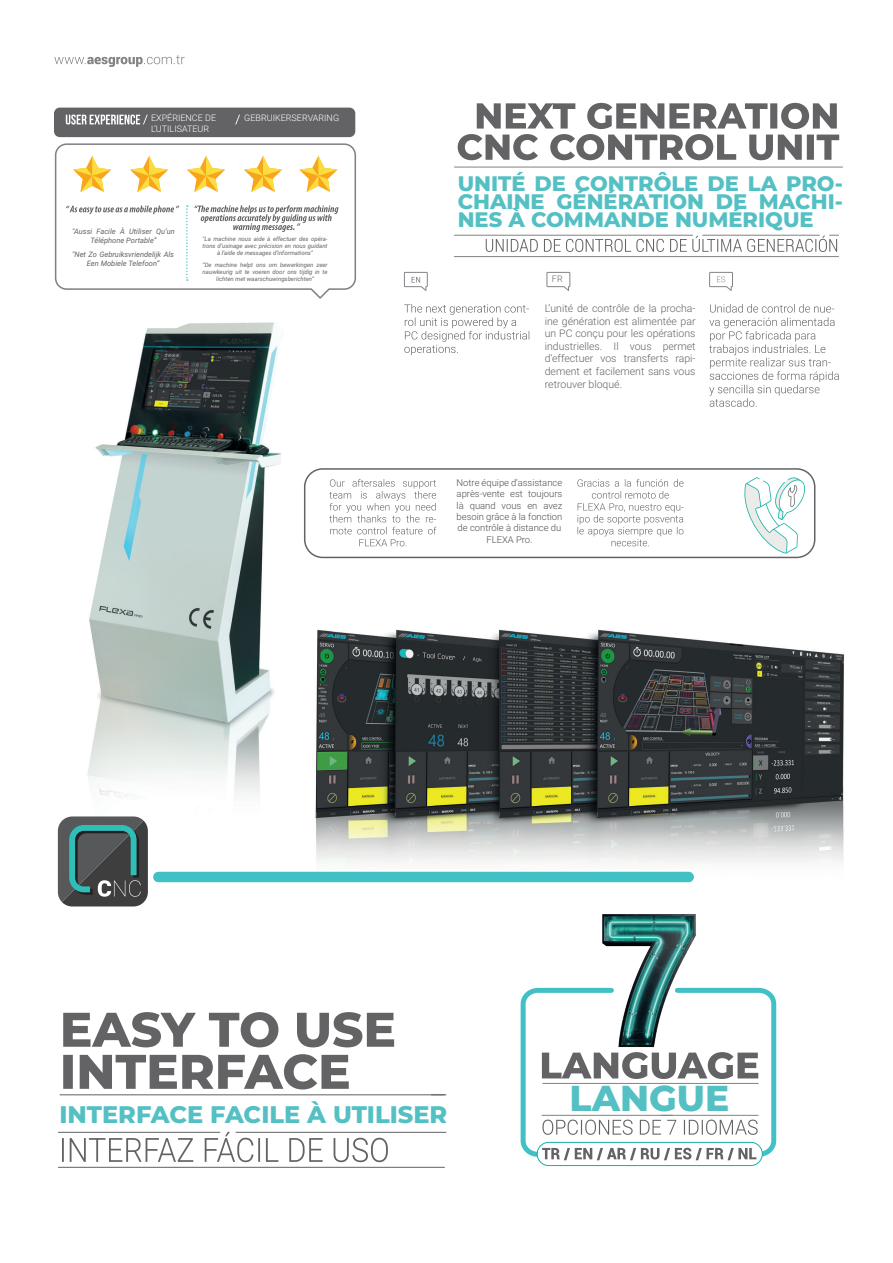
<style>
.page{position:relative;width:893px;height:1263px;background:#fff}
.page>*{position:absolute;margin:0;border:0;box-sizing:border-box;transform-origin:0 0}
.t1{font:800 36px "Montserrat";color:#54c0c4}
.t2{font:800 24px "Montserrat";color:#54c0c4}
.t3{font:800 21px/18px "Montserrat";color:#54c0c4;text-align:justify}
.t4{font:300 10.5px/12.6px "Roboto";color:#636366;text-align:justify}
.t5{font:300 9.45px/11.4px "Roboto";color:#4e4f50;text-align:center}
.t6{font:300 9px "Roboto";color:#fff}
.t7{font:300 9px "Roboto";color:#636366}
.t8{font:italic 7.5px/9px "Roboto";color:#636366;text-align:center}
.t9{font:italic 6px/7.2px "Roboto";color:#636366;text-align:center}
</style>
<div class="page">
<img style="left:57px;top:322px;width:264px;height:509px">
<svg style="left:54px;top:55px;width:131px;height:12px"></svg>
<img style="left:294px;top:594px;width:550px;height:289px">
<div style="left:158px;top:872px;width:531px;height:10px;background:#41c1c6"></div>
<hr style="left:454px;top:235px;width:239px;height:1px;background:#808285">
<hr style="left:454px;top:167px;width:388px;height:1px;background:#808285">
<hr style="left:454px;top:256px;width:385px;height:1px;background:#808285">
<svg style="left:458px;top:103px;width:381px;height:57px"></svg>
<svg style="left:404px;top:272px;width:24px;height:19px"></svg>
<svg style="left:546px;top:272px;width:24px;height:19px"></svg>
<svg style="left:709px;top:272px;width:24px;height:19px"></svg>
<svg style="left:709px;top:304px;width:130px;height:103px"></svg>
<svg style="left:404px;top:304px;width:125px;height:51px"></svg>
<svg style="left:329px;top:479px;width:107px;height:67px"></svg>
<svg style="left:577px;top:479px;width:107px;height:67px"></svg>
<svg style="left:58px;top:816px;width:90px;height:90px;background:#4d5f60"></svg>
<svg style="left:486px;top:235px;width:353px;height:17px"></svg>
<svg style="left:744px;top:477px;width:61px;height:77px"></svg>
<div style="left:304px;top:468px;width:511px;height:90px;border:2px solid #636366;border-radius:18px"></div>
<img style="left:600px;top:914px;width:99px;height:134px">
<hr style="left:661px;top:1115px;width:97px;height:1px;background:#808285">
<hr style="left:542px;top:1115px;width:130px;height:1px;background:#808285">
<hr style="left:543px;top:1083px;width:215px;height:1px;background:#808285">
<svg style="left:542px;top:1119px;width:216px;height:16px"></svg>
<svg style="left:542px;top:1052px;width:216px;height:27px"></svg>
<div style="left:521px;top:988px;width:255px;height:169px;border:5px solid #41c1c6;border-radius:14px"></div>
<div style="left:537px;top:1142px;width:225px;height:23px;background:#fff;border-radius:12px"></div>
<div style="left:537px;top:1142px;width:226px;height:24px;border:1px solid #15b0a2;border-radius:12px"></div>
<svg style="left:542px;top:1148px;width:214px;height:12px"></svg>
<hr style="left:58px;top:1132px;width:162px;height:1px;background:#636366">
<hr style="left:236px;top:1132px;width:210px;height:1px;background:#636366">
<hr style="left:58px;top:1167px;width:386px;height:1px;background:#636366">
<hr style="left:60px;top:1094px;width:384px;height:1px;background:#636366">
<svg style="left:431px;top:1094px;width:15px;height:1px"></svg>
<svg style="left:63px;top:1054px;width:286px;height:35px"></svg>
<svg style="left:63px;top:1012px;width:331px;height:35px"></svg>
<svg style="left:62px;top:1132px;width:326px;height:30px"></svg>
<svg style="left:54px;top:143px;width:302px;height:156px"></svg>
<svg style="left:73px;top:156px;width:38px;height:36px"></svg>
<svg style="left:130px;top:156px;width:38px;height:36px"></svg>
<svg style="left:187px;top:156px;width:38px;height:36px"></svg>
<svg style="left:244px;top:156px;width:38px;height:36px"></svg>
<svg style="left:299px;top:156px;width:38px;height:36px"></svg>
<div style="left:54px;top:108px;width:301px;height:29px;background:#636366;border-radius:6px"></div>
<svg style="left:66px;top:206px;width:113px;height:8px"></svg>
<svg style="left:186px;top:205px;width:2px;height:76px"></svg>
<svg style="left:66px;top:115px;width:174px;height:10px"></svg>
<svg style="left:194px;top:205px;width:144px;height:27px"></svg>
<h3 class="t6" style="left:151px;top:112px;width:67px">EXPÉRIENCE DE</h3>
<h3 class="t6" style="left:244px;top:112px;width:96px">GEBRUIKERSERVARING</h3>
<h3 class="t6" style="left:151px;top:123px;width:60px">L’UTILISATEUR</h3>
<p class="t8" style="left:72px;top:227px;width:104px">"Aussi Facile À Utiliser Qu’un<br>Téléphone Portable”</p>
<p class="t8" style="left:72px;top:250px;width:103px">"Net Zo Gebruiksvriendelijk Als<br>Een Mobiele Telefoon”</p>
<p class="t9" style="left:203px;top:235px;width:126px">"La machine nous aide à effectuer des opéra&shy;tions d’usinage avec précision en nous guidant à l’aide de messages d’informations”</p>
<p class="t9" style="left:203px;top:261px;width:126px">‘‘De machine helpt ons om bewerkingen zeer nauwkeurig uit te voeren door ons tijdig in te lichten met waarschuwingsberichten’’</p>
<h3 class="t3" style="left:458px;top:174px;width:387px">UNITÉ DE CONTRÔLE DE LA PRO-CHAINE GÉNÉRATION DE MACHI-NES À COMMANDE NUMÉRIQUE</h3>
<h3 class="t7" style="left:552px;top:273px;width:12px">FR</h3>
<h3 class="t4" style="left:545px;top:301px;width:152px">L’unité de contrôle de la procha&shy;ine génération est alimentée par un PC conçu pour les opérations industrielles. Il vous permet d’effectuer vos transferts rapi&shy;dement et facilement sans vous retrouver bloqué.</h3>
<h3 class="t5" style="left:457px;top:477px;width:107px">Notre équipe d’assistance après-vente est toujours là quand vous en avez besoin grâce à la fonction de contrôle à distance du<br>FLEXA Pro.</h3>
<h2 class="t2" style="left:59px;top:1097px;width:389px">INTERFACE FACILE À UTILISER</h2>
<h1 class="t1" style="left:569px;top:1072px;width:161px">LANGUE</h1>
</div>
